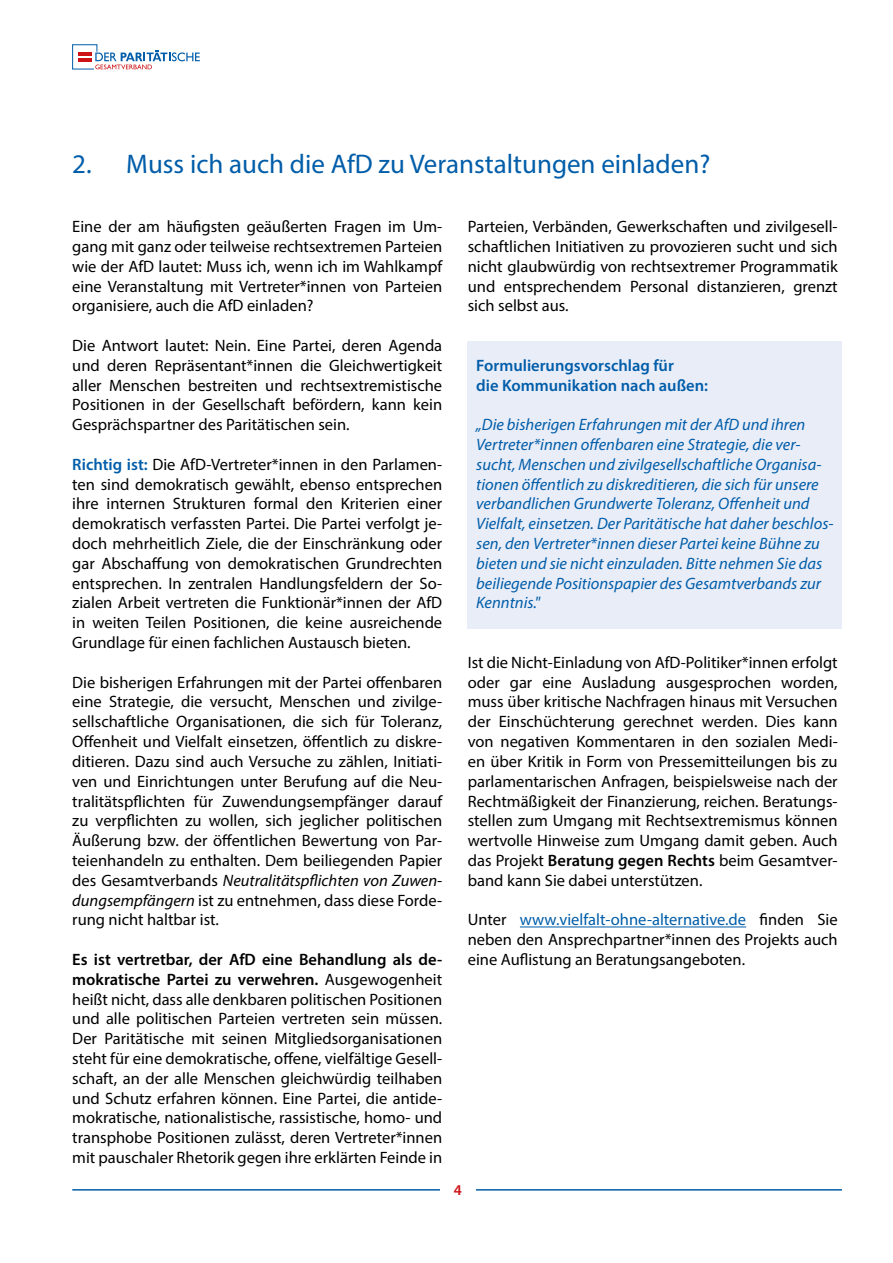
<style>
.page{position:relative;width:893px;height:1263px;background:#fff}
.page>*{position:absolute;margin:0;border:0;box-sizing:border-box;transform-origin:0 0}
.t1{font:27px "Myriad Pro";color:#005da9}
.t2{font:16.5px/19.8px "Myriad Pro";color:#000;text-align:justify}
.t3{font:italic 16.5px/19.8px "Myriad Pro";color:#005da9}
.t4{font:600 16.5px/19.8px "Myriad Pro";color:#005da9}
.t5{font:600 15px "Myriad Pro";color:#cd1316}
.s1{font-weight:600;color:#005da9}
.s2{font-style:italic}
.s3{font-weight:600}
.s4{color:#005da9}
</style>
<div class="page">
<hr style="left:72px;top:1189px;width:770px;height:1px;background:#005da9">
<div style="left:440px;top:1184px;width:36px;height:26px;background:#fff"></div>
<svg style="left:72px;top:44px;width:128px;height:25px"></svg>
<div style="left:468px;top:341px;width:374px;height:287px;background:#e9edf8"></div>
<hr style="left:520px;top:926px;width:226px;height:1px;background:#005da9">
<h1 class="t1" style="left:72px;top:147px;width:639px">2. Muss ich auch die AfD zu Veranstaltungen einladen?</h1>
<p class="t2" style="left:72px;top:217px;width:371px">Eine der am häufigsten geäußerten Fragen im Um&shy;gang mit ganz oder teilweise rechtsextremen Parteien wie der AfD lautet: Muss ich, wenn ich im Wahlkampf eine Veranstaltung mit Vertreter*innen von Parteien organisiere, auch die AfD einladen?</p>
<p class="t2" style="left:72px;top:335px;width:371px">Die Antwort lautet: Nein. Eine Partei, deren Agenda und deren Repräsentant*innen die Gleichwertigkeit aller Menschen bestreiten und rechtsextremistische Positionen in der Gesellschaft befördern, kann kein Gesprächspartner des Paritätischen sein.</p>
<p class="t2" style="left:72px;top:454px;width:371px"><span class="s1">Richtig ist:</span> Die AfD-Vertreter*innen in den Parlamen&shy;ten sind demokratisch gewählt, ebenso entsprechen ihre internen Strukturen formal den Kriterien einer demokratisch verfassten Partei. Die Partei verfolgt je&shy;doch mehrheitlich Ziele, die der Einschränkung oder gar Abschaffung von demokratischen Grundrechten entsprechen. In zentralen Handlungsfeldern der So&shy;zialen Arbeit vertreten die Funktionär*innen der AfD in weiten Teilen Positionen, die keine ausreichende Grundlage für einen fachlichen Austausch bieten.</p>
<p class="t2" style="left:72px;top:672px;width:371px">Die bisherigen Erfahrungen mit der Partei offenbaren eine Strategie, die versucht, Menschen und zivilge&shy;sellschaftliche Organisationen, die sich für Toleranz, Offenheit und Vielfalt einsetzen, öffentlich zu diskre&shy;ditieren. Dazu sind auch Versuche zu zählen, Initiati&shy;ven und Einrichtungen unter Berufung auf die Neu&shy;tralitätspflichten für Zuwendungsempfänger darauf zu verpflichten zu wollen, sich jeglicher politischen Äußerung bzw. der öffentlichen Bewertung von Par&shy;teienhandeln zu enthalten. Dem beiliegenden Papier des Gesamtverbands <span class="s2">Neutralitätspflichten von Zuwen&shy;dungsempfängern</span> ist zu entnehmen, dass diese Forde&shy;rung nicht haltbar ist.</p>
<p class="t2" style="left:72px;top:949px;width:371px"><span class="s3">Es ist vertretbar, der AfD eine Behandlung als de&shy;mokratische Partei zu verwehren.</span> Ausgewogenheit heißt nicht, dass alle denkbaren politischen Positionen und alle politischen Parteien vertreten sein müssen.<br>Der Paritätische mit seinen Mitgliedsorganisationen steht für eine demokratische, offene, vielfältige Gesell&shy;schaft, an der alle Menschen gleichwürdig teilhaben und Schutz erfahren können. Eine Partei, die antide&shy;mokratische, nationalistische, rassistische, homo- und transphobe Positionen zulässt, deren Vertreter*innen mit pauschaler Rhetorik gegen ihre erklärten Feinde in</p>
<p class="t2" style="left:468px;top:217px;width:371px">Parteien, Verbänden, Gewerkschaften und zivilgesell&shy;schaftlichen Initiativen zu provozieren sucht und sich nicht glaubwürdig von rechtsextremer Programmatik und entsprechendem Personal distanzieren, grenzt sich selbst aus.</p>
<p class="t4" style="left:476px;top:355px;width:233px">Formulierungsvorschlag für<br>die Kommunikation nach außen:</p>
<p class="t3" style="left:476px;top:415px;width:359px">„Die bisherigen Erfahrungen mit der AfD und ihren Vertreter*innen offenbaren eine Strategie, die ver&shy;sucht, Menschen und zivilgesellschaftliche Organisa&shy;tionen öffentlich zu diskreditieren, die sich für unsere verbandlichen Grundwerte Toleranz, Offenheit und Vielfalt, einsetzen. Der Paritätische hat daher beschlos&shy;sen, den Vertreter*innen dieser Partei keine Bühne zu bieten und sie nicht einzuladen. Bitte nehmen Sie das beiliegende Positionspapier des Gesamtverbands zur Kenntnis."</p>
<p class="t2" style="left:468px;top:652px;width:371px">Ist die Nicht-Einladung von AfD-Politiker*innen erfolgt oder gar eine Ausladung ausgesprochen worden, muss über kritische Nachfragen hinaus mit Versuchen der Einschüchterung gerechnet werden. Dies kann von negativen Kommentaren in den sozialen Medi&shy;en über Kritik in Form von Pressemitteilungen bis zu parlamentarischen Anfragen, beispielsweise nach der Rechtmäßigkeit der Finanzierung, reichen. Beratungs&shy;stellen zum Umgang mit Rechtsextremismus können wertvolle Hinweise zum Umgang damit geben. Auch das Projekt <span class="s3">Beratung gegen Rechts</span> beim Gesamtver&shy;band kann Sie dabei unterstützen.</p>
<p class="t2" style="left:468px;top:910px;width:371px">Unter <span class="s4">www.vielfalt-ohne-alternative.de</span> finden Sie neben den Ansprechpartner*innen des Projekts auch eine Auflistung an Beratungsangeboten.</p>
<p class="t5" style="left:454px;top:1181px;width:10px">4</p>
</div>
